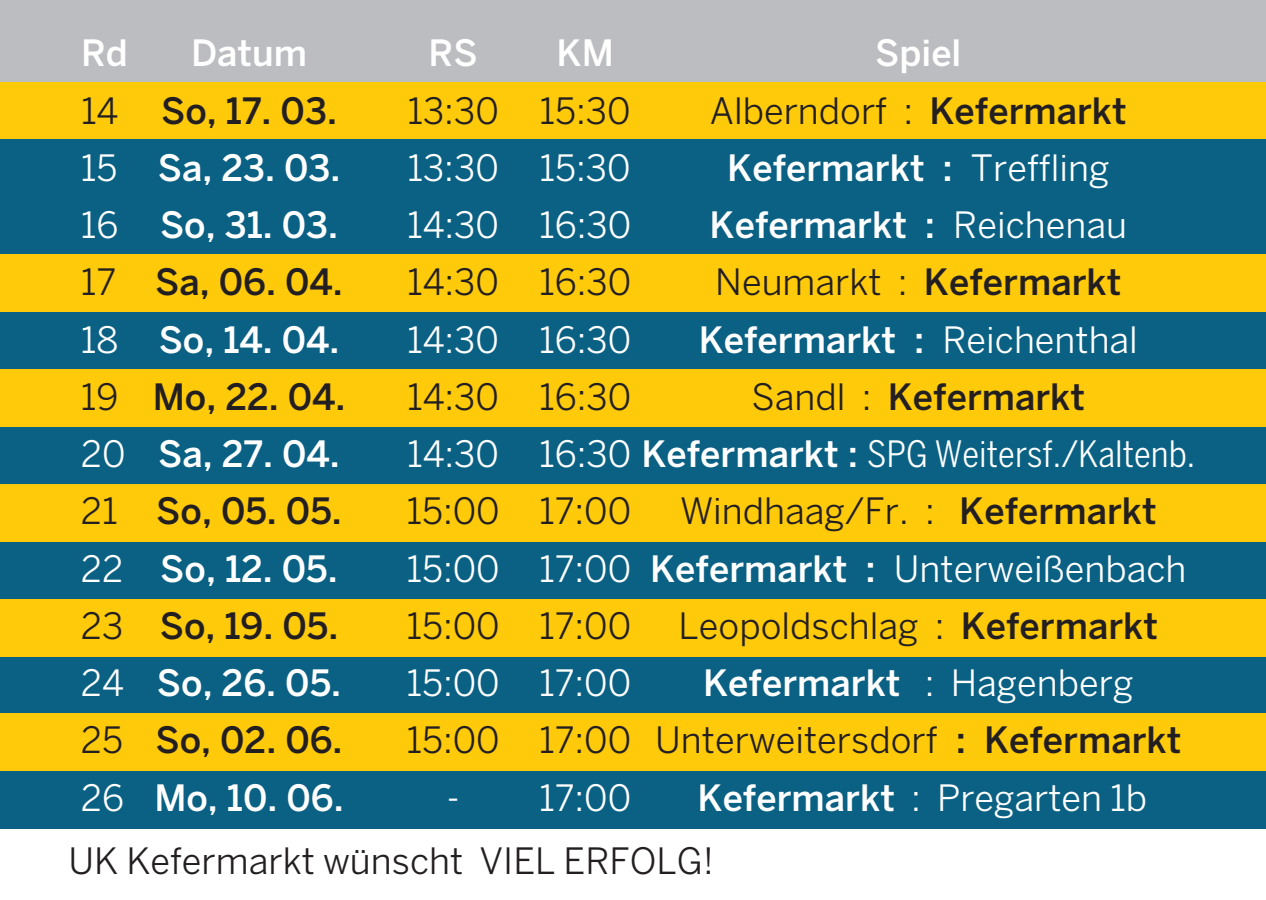
<style>
.page{position:relative;width:1266px;height:900px;background:#fff}
.page>*{position:absolute;margin:0;border:0;box-sizing:border-box;transform-origin:0 0}
.t1{font:36px/63.6px "Benton Sans";color:#231f20}
.t2{font:500 36px "Benton Sans";color:#fff}
.t3{font:500 36px "Benton Sans";color:#231f20}
.t4{font:36px "Benton Sans";color:#fff}
.t5{font:condensed 36px "Benton Sans";color:#fff}
.s1{font-weight:400}
.s2{font-weight:500}
.s3{font-stretch:normal}
.s4{font-weight:500;font-stretch:normal}
.s5{font-weight:500;color:#fff}
.s6{color:#fff}
</style>
<div class="page">
<div style="left:0;top:0;width:1266px;height:82px;background:#bcbdc0"></div>
<div style="left:0;top:82px;width:1266px;height:58px;background:#feca0a"></div>
<div style="left:0;top:312px;width:1266px;height:57px;background:#0a6183"></div>
<div style="left:0;top:541px;width:1266px;height:58px;background:#0a6183"></div>
<div style="left:0;top:197px;width:1266px;height:57px;background:#0a6183"></div>
<div style="left:0;top:427px;width:1266px;height:57px;background:#0a6183"></div>
<div style="left:0;top:656px;width:1266px;height:58px;background:#0a6183"></div>
<div style="left:0;top:771px;width:1266px;height:57px;background:#0a6183"></div>
<div style="left:0;top:140px;width:1266px;height:57px;background:#0a6183"></div>
<div style="left:0;top:369px;width:1266px;height:58px;background:#feca0a"></div>
<div style="left:0;top:599px;width:1266px;height:57px;background:#feca0a"></div>
<div style="left:0;top:254px;width:1266px;height:58px;background:#feca0a"></div>
<div style="left:0;top:484px;width:1266px;height:57px;background:#feca0a"></div>
<div style="left:0;top:714px;width:1266px;height:57px;background:#feca0a"></div>
<p class="t2" style="left:81px;top:32px;width:48px">Rd</p>
<p class="t2" style="left:191px;top:32px;width:118px">Datum</p>
<p class="t2" style="left:428px;top:32px;width:51px">RS</p>
<p class="t2" style="left:556px;top:32px;width:59px">KM</p>
<p class="t2" style="left:875px;top:32px;width:88px">Spiel</p>
<p class="t3" style="left:81px;top:89px;width:257px"><span class="s1">14</span> So, 17. 03.</p>
<p class="t1" style="left:407px;top:78px;width:225px">13:30 15:30</p>
<p class="t1" style="left:710px;top:78px;width:418px">Alberndorf : <span class="s2">Kefermarkt</span></p>
<p class="t2" style="left:81px;top:146px;width:261px"><span class="s1">15</span> Sa, 23. 03.</p>
<p class="t4" style="left:407px;top:146px;width:225px">13:30 15:30</p>
<p class="t2" style="left:727px;top:146px;width:383px">Kefermarkt : <span class="s1">Treffling</span></p>
<p class="t2" style="left:81px;top:203px;width:259px"><span class="s1">16</span> So, 31. 03.</p>
<p class="t4" style="left:407px;top:204px;width:225px">14:30 16:30</p>
<p class="t2" style="left:709px;top:203px;width:419px">Kefermarkt : <span class="s1">Reichenau</span></p>
<p class="t3" style="left:81px;top:261px;width:263px"><span class="s1">17</span> Sa, 06. 04.</p>
<p class="t1" style="left:407px;top:250px;width:225px">14:30 16:30</p>
<p class="t3" style="left:715px;top:261px;width:407px"><span class="s1">Neumarkt :</span> Kefermarkt</p>
<p class="t2" style="left:81px;top:318px;width:260px"><span class="s1">18</span> So, 14. 04.</p>
<p class="t4" style="left:407px;top:318px;width:225px">14:30 16:30</p>
<p class="t2" style="left:698px;top:318px;width:441px">Kefermarkt : <span class="s1">Reichenthal</span></p>
<p class="t3" style="left:81px;top:375px;width:266px"><span class="s1">19</span> Mo, 22. 04.</p>
<p class="t1" style="left:407px;top:364px;width:225px">14:30 16:30</p>
<p class="t3" style="left:751px;top:375px;width:335px"><span class="s1">Sandl :</span> Kefermarkt</p>
<p class="t2" style="left:81px;top:432px;width:260px"><span class="s1">20</span> Sa, 27. 04.</p>
<p class="t5" style="left:407px;top:433px;width:789px"><span class="s3">14:30 16:30</span> <span class="s4">Kefermarkt :</span> SPG Weitersf./Kaltenb.</p>
<p class="t3" style="left:81px;top:490px;width:262px"><span class="s1">21</span> So, 05. 05.</p>
<p class="t1" style="left:406px;top:479px;width:226px">15:00 17:00</p>
<p class="t1" style="left:680px;top:479px;width:478px">Windhaag/Fr. : <span class="s2">Kefermarkt</span></p>
<p class="t2" style="left:81px;top:547px;width:258px"><span class="s1">22</span> So, 12. 05.</p>
<p class="t4" style="left:406px;top:547px;width:781px">15:00 17:00 <span class="s2">Kefermarkt :</span> Unterweißenbach</p>
<p class="t3" style="left:81px;top:604px;width:259px"><span class="s1">23</span> So, 19. 05.</p>
<p class="t1" style="left:406px;top:593px;width:226px">15:00 17:00</p>
<p class="t1" style="left:678px;top:593px;width:481px">Leopoldschlag : <span class="s2">Kefermarkt</span></p>
<p class="t2" style="left:81px;top:661px;width:262px"><span class="s1">24</span> So, 26. 05.</p>
<p class="t4" style="left:406px;top:662px;width:226px">15:00 17:00</p>
<p class="t2" style="left:703px;top:661px;width:432px">Kefermarkt <span class="s1">: Hagenberg</span></p>
<p class="t3" style="left:81px;top:719px;width:263px"><span class="s1">25</span> So, 02. 06.</p>
<p class="t1" style="left:406px;top:708px;width:776px">15:00 17:00 Unterweitersdorf <span class="s2">: Kefermarkt</span></p>
<p class="t2" style="left:81px;top:776px;width:264px"><span class="s1">26</span> Mo, 10. 06.</p>
<p class="t4" style="left:447px;top:776px;width:186px">- 17:00</p>
<p class="t1" style="left:68px;top:765px;width:1080px;text-indent:629px"><span class="s5">Kefermarkt</span> <span class="s6">: Pregarten 1b<br></span>UK Kefermarkt wünscht VIEL ERFOLG!</p>
</div>
